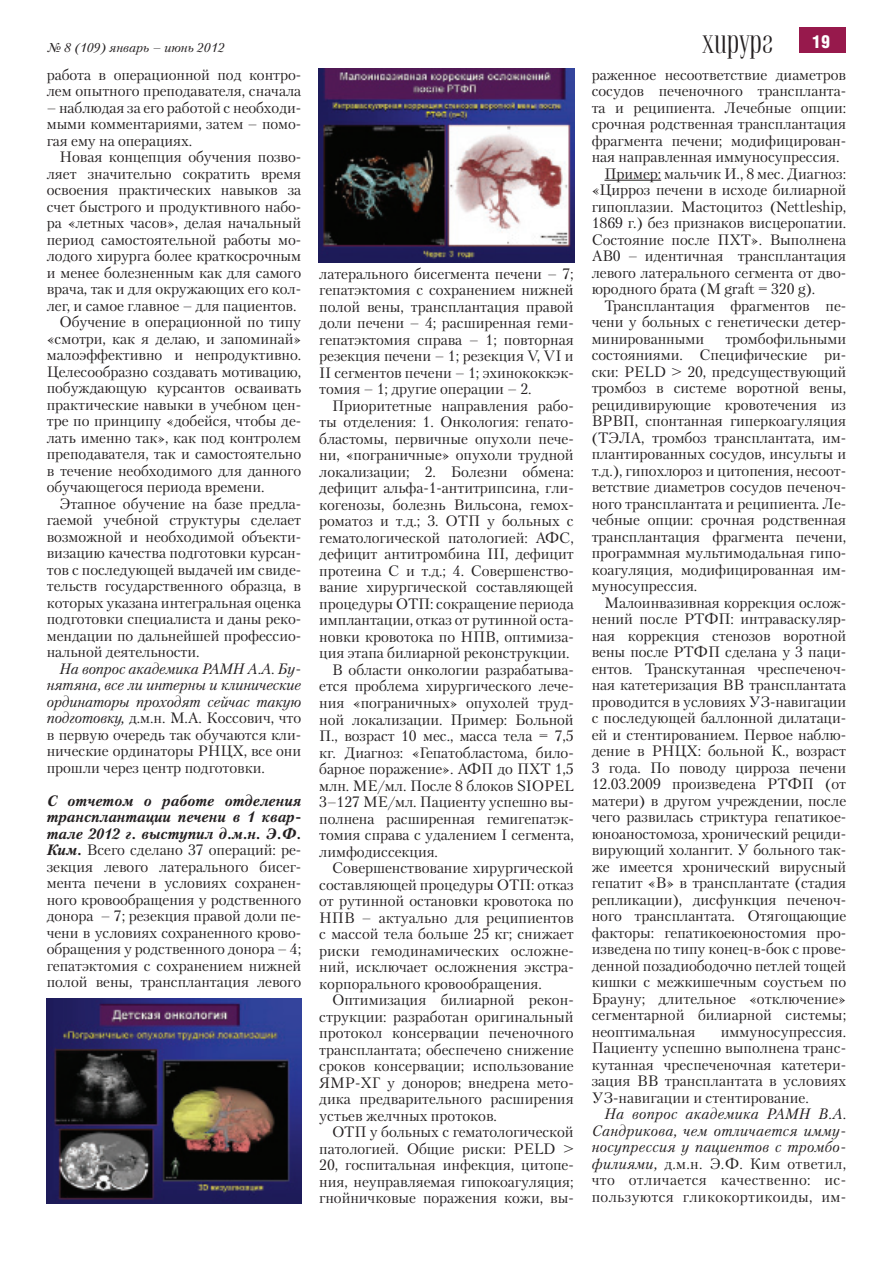
<style>
.page{position:relative;width:893px;height:1263px;background:#fff}
.page>*{position:absolute;margin:0;border:0;box-sizing:border-box;transform-origin:0 0}
.t1{font:33px "Vetren";color:#231f20}
.t2{font:15px/16.5px "Petersburg C";letter-spacing:-.005em;color:#231f20;text-align:justify}
.t3{font:italic 15px/16.5px "Petersburg C";letter-spacing:.02em;color:#231f20;text-align:justify}
.t4{font:italic 12.75px "Petersburg C";color:#231f20}
.s1{font-family:"Helios Cond";font-weight:900;font-size:18px;color:#fff}
.s2{font-style:italic}
.s3{font-weight:700;font-style:italic}
.s4{font-style:normal}
</style>
<div class="page">
<div style="left:799px;top:28px;width:47px;height:25px;background:#97194c"></div>
<hr style="left:604px;top:180px;width:57px;height:1px;background:#231f20">
<img style="left:47px;top:999px;width:255px;height:204px">
<img style="left:319px;top:68px;width:255px;height:195px">
<p class="t4" style="left:47px;top:41px;width:179px">№ 8 (109) январь – июнь 2012</p>
<h1 class="t1" style="left:702px;top:24px;width:129px">хирург <span class="s1">19</span></h1>
<p class="t2" style="left:47px;top:66px;width:256px">работа в операционной под контро&shy;лем опытного преподавателя, сначала</p>
<p class="t2" style="left:47px;top:99px;width:256px">– наблюдая за его работой с необходи&shy;мыми комментариями, затем – помо&shy;гая ему на операциях.</p>
<p class="t2" style="left:47px;top:149px;width:256px;text-indent:13px">Новая концепция обучения позво&shy;ляет значительно сократить время освоения практических навыков за счет быстрого и продуктивного набо&shy;ра «летных часов», делая начальный период самостоятельной работы мо&shy;лодого хирурга более краткосрочным и менее болезненным как для самого врача, так и для окружающих его кол&shy;лег, и самое главное – для пациентов.</p>
<p class="t2" style="left:47px;top:314px;width:256px;text-indent:13px">Обучение в операционной по типу «смотри, как я делаю, и запоминай» малоэффективно и непродуктивно.<br>Целесообразно создавать мотивацию, побуждающую курсантов осваивать практические навыки в учебном цен&shy;тре по принципу «добейся, чтобы де&shy;лать именно так», как под контролем преподавателя, так и самостоятельно в течение необходимого для данного обучающегося периода времени.</p>
<p class="t2" style="left:47px;top:495px;width:256px;text-indent:13px">Этапное обучение на базе предла&shy;гаемой учебной структуры сделает возможной и необходимой объекти&shy;визацию качества подготовки курсан&shy;тов с последующей выдачей им свиде&shy;тельств государственного образца, в которых указана интегральная оценка подготовки специалиста и даны реко&shy;мендации по дальнейшей профессио&shy;нальной деятельности.</p>
<p class="t2" style="left:47px;top:660px;width:256px;text-indent:13px"><span class="s2">На вопрос академика РАМН А.А. Бу&shy;нятяна, все ли интерны и клинические ординаторы проходят сейчас такую подготовку,</span> д.м.н. М.А. Коссович, что в первую очередь так обучаются кли&shy;нические ординаторы РНЦХ, все они прошли через центр подготовки.</p>
<p class="t2" style="left:47px;top:792px;width:256px"><span class="s3">С отчетом о работе отделения трансплантации печени в 1 квар&shy;тале 2012 г. выступил д.м.н. Э.Ф.<br>Ким.</span> Всего сделано 37 операций: ре&shy;зекция левого латерального бисег&shy;мента печени в условиях сохранен&shy;ного кровообращения у родственного донора – 7; резекция правой доли пе&shy;чени в условиях сохраненного крово&shy;обращения у родственного донора – 4; гепатэктомия с сохранением нижней полой вены, трансплантация левого</p>
<p class="t2" style="left:592px;top:66px;width:256px">раженное несоответствие диаметров сосудов печеночного транспланта&shy;та и реципиента. Лечебные опции: срочная родственная трансплантация фрагмента печени; модифицирован&shy;ная направленная иммуносупрессия.</p>
<p class="t2" style="left:592px;top:165px;width:256px;text-indent:13px">Пример: мальчик И., 8 мес. Диагноз: «Цирроз печени в исходе билиарной гипоплазии. Мастоцитоз (Nettleship, 1869 г.) без признаков висцеропатии.<br>Состояние после ПХТ». Выполнена АВ0 – идентичная трансплантация левого латерального сегмента от дво&shy;юродного брата (M graft = 320 g).</p>
<p class="t2" style="left:592px;top:297px;width:256px;text-indent:13px">Трансплантация фрагментов пе&shy;чени у больных с генетически детер&shy;минированными</p>
<p class="t2" style="left:319px;top:265px;width:256px">латерального бисегмента печени – 7; гепатэктомия с сохранением нижней полой вены, трансплантация правой доли печени – 4; расширенная геми&shy;гепатэктомия справа – 1; повторная резекция печени – 1; резекция V, VI и II сегментов печени – 1; эхинококкэк&shy;томия – 1; другие операции – 2.</p>
<p class="t2" style="left:319px;top:397px;width:256px;text-indent:13px">Приоритетные направления рабо&shy;ты отделения: 1. Онкология: гепато&shy;бластомы, первичные опухоли пече&shy;ни, «пограничные» опухоли трудной локализации; 2. Болезни обмена: дефицит альфа-1-антитрипсина, гли&shy;когенозы, болезнь Вильсона, гемох&shy;роматоз и т.д.; 3. ОТП у больных с гематологической патологией: АФС, дефицит антитромбина III, дефицит протеина С и т.д.; 4. Совершенство&shy;вание хирургической составляющей процедуры ОТП: сокращение периода имплантации, отказ от рутинной оста&shy;новки кровотока по НПВ, оптимиза&shy;ция этапа билиарной реконструкции.</p>
<p class="t2" style="left:319px;top:661px;width:256px;text-indent:13px">В области онкологии разрабатыва&shy;ется проблема хирургического лече&shy;ния «пограничных» опухолей труд&shy;ной локализации. Пример: Больной П., возраст 10 мес., масса тела = 7,5 кг. Диагноз: «Гепатобластома, било&shy;барное поражение». АФП до ПХТ 1,5 млн. МЕ/мл. После 8 блоков SIOPEL 3–127 МЕ/мл. Пациенту успешно вы&shy;полнена расширенная гемигепатэк&shy;томия справа с удалением I сегмента, лимфодиссекция.</p>
<p class="t2" style="left:319px;top:859px;width:256px;text-indent:13px">Совершенствование хирургической составляющей процедуры ОТП: отказ от рутинной остановки кровотока по НПВ – актуально для реципиентов с массой тела больше 25 кг; снижает риски гемодинамических осложне&shy;ний, исключает осложнения экстра&shy;корпорального кровообращения.</p>
<p class="t2" style="left:319px;top:991px;width:256px;text-indent:13px">Оптимизация билиарной рекон&shy;струкции: разработан оригинальный протокол консервации печеночного трансплантата; обеспечено снижение сроков консервации; использование ЯМР-ХГ у доноров; внедрена мето&shy;дика предварительного расширения устьев желчных протоков.</p>
<p class="t2" style="left:319px;top:1123px;width:256px;text-indent:13px">ОТП у больных с гематологической патологией. Общие риски: PELD &gt; 20, госпитальная инфекция, цитопе&shy;ния, неуправляемая гипокоагуляция; гнойничковые поражения кожи, вы-</p>
<p class="t2" style="left:592px;top:330px;width:256px;text-indent:134px">тромбофильными состояниями. Специфические ри&shy;ски: PELD &gt; 20, предсуществующий тромбоз в системе воротной вены, рецидивирующие кровотечения из ВРВП, спонтанная гиперкоагуляция (ТЭЛА, тромбоз трансплантата, им&shy;плантированных сосудов, инсульты и т.д.), гипохлороз и цитопения, несоот&shy;ветствие диаметров сосудов печеноч&shy;ного трансплантата и реципиента. Ле&shy;чебные опции: срочная родственная трансплантация фрагмента печени, программная мультимодальная гипо&shy;коагуляция, модифицированная им&shy;муносупрессия.</p>
<p class="t2" style="left:592px;top:594px;width:256px;text-indent:13px">Малоинвазивная коррекция ослож&shy;нений после РТФП: интраваскуляр&shy;ная коррекция стенозов воротной вены после РТФП сделана у 3 паци&shy;ентов. Транскутанная чреспеченоч&shy;ная катетеризация ВВ трансплантата проводится в условиях УЗ-навигации с последующей баллонной дилатаци&shy;ей и стентированием. Первое наблю&shy;дение в РНЦХ: больной К., возраст 3 года. По поводу цирроза печени 12.03.2009 произведена РТФП (от матери) в другом учреждении, после чего развилась стриктура гепатикое&shy;юноаностомоза, хронический рециди&shy;вирующий холангит. У больного так&shy;же имеется хронический вирусный гепатит «В» в трансплантате (стадия репликации), дисфункция печеноч&shy;ного трансплантата. Отягощающие факторы: гепатикоеюностомия про&shy;изведена по типу конец-в-бок с прове&shy;денной позадиободочно петлей тощей кишки с межкишечным соустьем по Брауну; длительное «отключение» сегментарной билиарной системы; неоптимальная</p>
<p class="t2" style="left:592px;top:1023px;width:256px;text-indent:129px">иммуносупрессия.<br>Пациенту успешно выполнена транс&shy;кутанная чреспеченочная катетери&shy;зация ВВ трансплантата в условиях УЗ-навигации и стентирование.</p>
<p class="t3" style="left:592px;top:1106px;width:256px;text-indent:13px">На вопрос академика РАМН В.А.<br>Сандрикова, чем отличается имму&shy;носупрессия у пациентов с тромбо&shy;филиями, <span class="s4">д.м.н. Э.Ф. Ким ответил, что отличается качественно: ис&shy;пользуются гликокортикоиды, им-</span></p>
</div>
